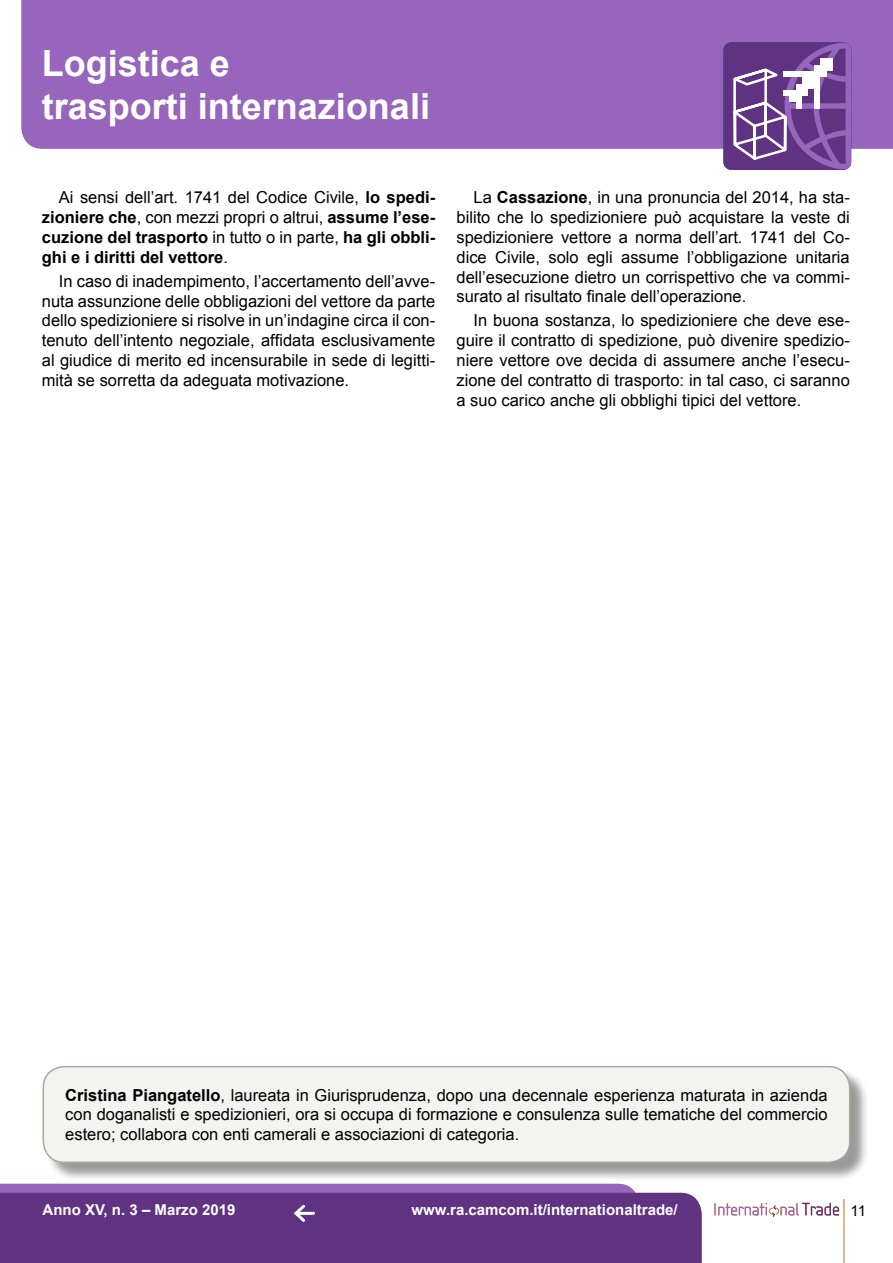
<style>
.page{position:relative;width:893px;height:1263px;background:#fff}
.page>*{position:absolute;margin:0;border:0;box-sizing:border-box;transform-origin:0 0}
.t1{font:700 36px/43.2px "Arial";color:#fff}
.t2{font:16.5px/19.8px "Arial";color:#000;text-align:justify}
.t3{font:700 16.5px/19.8px "Arial";color:#000;text-align:justify}
.t4{font:700 15px "Arial";color:#fff}
.t5{font:15px "Arial";color:#000}
.s1{font-weight:400}
.s2{font-weight:700}
</style>
<div class="page">
<hr style="left:844px;top:1199px;width:1px;height:64px;background:#d66e00">
<div style="left:21px;top:0;width:872px;height:149px;background:#9765bb"></div>
<div style="left:723px;top:42px;width:128px;height:128px;background:#5f3282;border-radius:8px"></div>
<svg style="left:731px;top:42px;width:120px;height:128px"></svg>
<div style="left:783px;top:71px;width:44px;height:6px;background:#fff"></div>
<div style="left:814px;top:65px;width:6px;height:44px;background:#fff"></div>
<div style="left:820px;top:59px;width:13px;height:12px;background:#fff"></div>
<div style="left:802px;top:75px;width:14px;height:14px;background:#fff"></div>
<div style="left:796px;top:84px;width:12px;height:12px;background:#fff"></div>
<div style="left:789px;top:90px;width:12px;height:12px;background:#fff"></div>
<div style="left:783px;top:90px;width:18px;height:6px;background:#fff"></div>
<div style="left:796px;top:90px;width:5px;height:18px;background:#fff"></div>
<svg style="left:714px;top:1203px;width:125px;height:14px"></svg>
<svg style="left:0;top:1184px;width:639px;height:9px;background:#9765ba"></svg>
<div style="left:0;top:1193px;width:702px;height:70px;background:#603282"></div>
<hr style="left:296px;top:1212px;width:18px;height:3px;background:#fff">
<svg style="left:292px;top:1202px;width:16px;height:23px"></svg>
<div style="left:45px;top:1068px;width:824px;height:113px;background:#000;opacity:.4"></div>
<div style="left:43px;top:1067px;width:807px;height:95px;background:#f3f3f2;border-radius:21px"></div>
<div style="left:43px;top:1066px;width:807px;height:97px;border:2px solid #ada797;border-radius:21px"></div>
<h1 class="t1" style="left:42px;top:43px;width:390px">Logistica e<br>trasporti internazionali</h1>
<p class="t3" style="left:42px;top:188px;width:395px;text-indent:17px"><span class="s1">Ai sensi dell’art. 1741 del Codice Civile,</span> lo spedi&shy;zioniere che<span class="s1">, con mezzi propri o altrui,</span> assume l’ese&shy;cuzione del trasporto <span class="s1">in tutto o in parte,</span> ha gli obbli&shy;ghi e i diritti del vettore<span class="s1">.</span></p>
<p class="t2" style="left:42px;top:271px;width:395px;text-indent:17px">In caso di inadempimento, l’accertamento dell’avve&shy;nuta assunzione delle obbligazioni del vettore da parte dello spedizioniere si risolve in un’indagine circa il con&shy;tenuto dell’intento negoziale, affidata esclusivamente al giudice di merito ed incensurabile in sede di legitti&shy;mità se sorretta da adeguata motivazione.</p>
<p class="t2" style="left:456px;top:188px;width:395px;text-indent:17px">La <span class="s2">Cassazione</span>, in una pronuncia del 2014, ha sta&shy;bilito che lo spedizioniere può acquistare la veste di spedizioniere vettore a norma dell’art. 1741 del Co&shy;dice Civile, solo egli assume l’obbligazione unitaria dell’esecuzione dietro un corrispettivo che va commi&shy;surato al risultato finale dell’operazione.</p>
<p class="t2" style="left:456px;top:311px;width:395px;text-indent:17px">In buona sostanza, lo spedizioniere che deve ese&shy;guire il contratto di spedizione, può divenire spedizio&shy;niere vettore ove decida di assumere anche l’esecu&shy;zione del contratto di trasporto: in tal caso, ci saranno a suo carico anche gli obblighi tipici del vettore.</p>
<p class="t2" style="left:65px;top:1085px;width:764px"><span class="s2">Cristina Piangatello</span>, laureata in Giurisprudenza, dopo una decennale esperienza maturata in azienda con doganalisti e spedizionieri, ora si occupa di formazione e consulenza sulle tematiche del commercio estero; collabora con enti camerali e associazioni di categoria.</p>
<p class="t4" style="left:43px;top:1200px;width:194px">Anno XV, n. 3 – Marzo 2019</p>
<p class="t4" style="left:412px;top:1200px;width:268px">www.ra.camcom.it/internationaltrade/</p>
<p class="t5" style="left:850px;top:1200px;width:17px">11</p>
</div>
